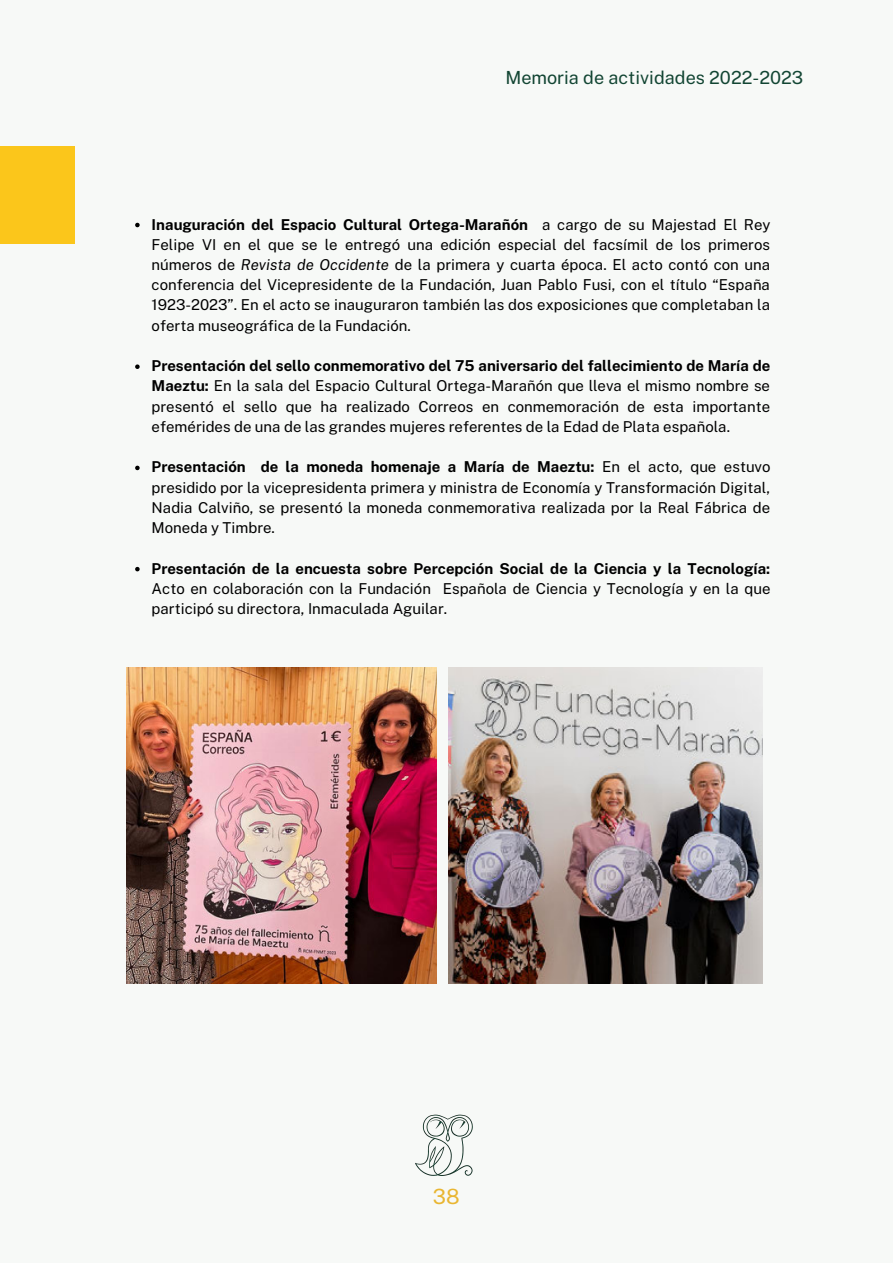
<style>
.page{position:relative;width:893px;height:1264px;background:#fff}
.page>*{position:absolute;margin:0;border:0;box-sizing:border-box;transform-origin:0 0}
.t1{font:21px "Public Sans";color:#e9b632}
.t2{font:18px "Public Sans";color:#124533}
.t3{font:15px/20.2px "Public Sans";color:#000;text-align:justify}
.s1{font-weight:700}
.s2{font-style:italic}
</style>
<div class="page">
<div style="left:0;top:0;width:892px;height:1262px;background:#f7f9f7"></div>
<img style="left:415px;top:1114px;width:58px;height:62px">
<div style="left:0;top:146px;width:75px;height:98px;background:#fbc61b"></div>
<img style="left:126px;top:667px;width:310px;height:316px">
<img style="left:448px;top:667px;width:314px;height:316px">
<svg style="left:135px;top:223px;width:5px;height:4px"></svg>
<svg style="left:135px;top:364px;width:5px;height:5px"></svg>
<svg style="left:135px;top:465px;width:5px;height:5px"></svg>
<svg style="left:135px;top:567px;width:5px;height:4px"></svg>
<p class="t2" style="left:505px;top:67px;width:299px">Memoria de actividades 2022-2023</p>
<p class="t3" style="left:152px;top:214px;width:620px"><span class="s1">Inauguración del Espacio Cultural Ortega-Marañón</span> a cargo de su Majestad El Rey Felipe VI en el que se le entregó una edición especial del facsímil de los primeros números de <span class="s2">Revista de Occidente</span> de la primera y cuarta época. El acto contó con una conferencia del Vicepresidente de la Fundación, Juan Pablo Fusi, con el título “España 1923-2023”. En el acto se inauguraron también las dos exposiciones que completaban la oferta museográfica de la Fundación.</p>
<p class="t3" style="left:152px;top:355px;width:620px"><span class="s1">Presentación del sello conmemorativo del 75 aniversario del fallecimiento de María de Maeztu:</span> En la sala del Espacio Cultural Ortega-Marañón que lleva el mismo nombre se presentó el sello que ha realizado Correos en conmemoración de esta importante efemérides de una de las grandes mujeres referentes de la Edad de Plata española.</p>
<p class="t3" style="left:152px;top:457px;width:620px"><span class="s1">Presentación de la moneda homenaje a María de Maeztu:</span> En el acto, que estuvo presidido por la vicepresidenta primera y ministra de Economía y Transformación Digital, Nadia Calviño, se presentó la moneda conmemorativa realizada por la Real Fábrica de Moneda y Timbre.</p>
<p class="t3" style="left:152px;top:558px;width:620px"><span class="s1">Presentación de la encuesta sobre Percepción Social de la Ciencia y la Tecnología:<br></span>Acto en colaboración con la Fundación Española de Ciencia y Tecnología y en la que participó su directora, Inmaculada Aguilar.</p>
<p class="t1" style="left:433px;top:1184px;width:28px">38</p>
</div>
